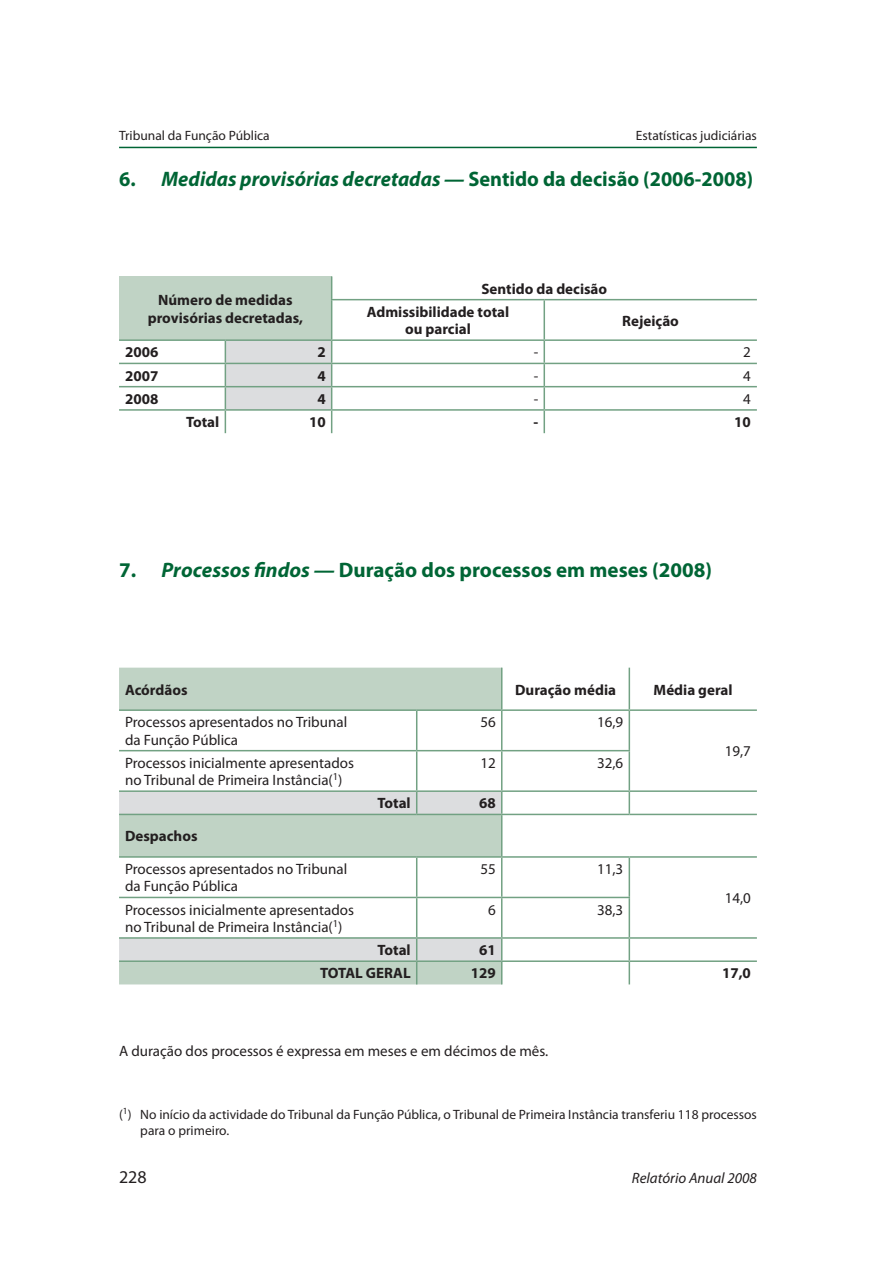
<style>
.page{position:relative;width:893px;height:1263px;background:#fff}
.page>*{position:absolute;margin:0;border:0;box-sizing:border-box;transform-origin:0 0}
.t1{font:700 21px "Myriad Pro";color:#006535}
.t2{font:18px "Myriad Pro";color:#231f20}
.t3{font:15px/17.2px "Myriad Pro";color:#231f20}
.t4{font:700 15px/17.2px "Myriad Pro";color:#231f20;text-align:center}
.t5{font:italic 15px "Myriad Pro";color:#231f20}
.t6{font:13.5px/16.5px "Myriad Pro";color:#231f20}
.s1{font-style:italic}
</style>
<div class="page">
<hr style="left:119px;top:147px;width:638px;height:1px;background:#006535">
<svg style="left:119px;top:668px;width:382px;height:316px"></svg>
<svg style="left:119px;top:792px;width:382px;height:168px"></svg>
<hr style="left:501px;top:668px;width:1px;height:41px;background:#72a183">
<hr style="left:629px;top:668px;width:1px;height:41px;background:#72a183">
<hr style="left:119px;top:709px;width:298px;height:2px;background:#72a183">
<hr style="left:417px;top:709px;width:85px;height:2px;background:#72a183">
<hr style="left:416px;top:711px;width:1px;height:39px;background:#72a183">
<hr style="left:502px;top:709px;width:127px;height:2px;background:#72a183">
<hr style="left:501px;top:711px;width:1px;height:39px;background:#72a183">
<hr style="left:629px;top:709px;width:128px;height:2px;background:#72a183">
<hr style="left:629px;top:711px;width:1px;height:39px;background:#72a183">
<hr style="left:119px;top:750px;width:298px;height:1px;background:#72a183">
<hr style="left:417px;top:750px;width:85px;height:1px;background:#72a183">
<hr style="left:416px;top:751px;width:1px;height:39px;background:#72a183">
<hr style="left:502px;top:750px;width:128px;height:1px;background:#72a183">
<hr style="left:501px;top:751px;width:1px;height:39px;background:#72a183">
<hr style="left:629px;top:751px;width:1px;height:39px;background:#72a183">
<hr style="left:119px;top:790px;width:298px;height:2px;background:#72a183">
<hr style="left:417px;top:790px;width:85px;height:2px;background:#72a183">
<svg style="left:416px;top:792px;width:1px;height:22px"></svg>
<hr style="left:502px;top:790px;width:127px;height:2px;background:#72a183">
<svg style="left:501px;top:792px;width:1px;height:22px"></svg>
<hr style="left:629px;top:790px;width:128px;height:2px;background:#72a183">
<svg style="left:629px;top:792px;width:1px;height:22px"></svg>
<hr style="left:119px;top:814px;width:298px;height:1px;background:#72a183">
<hr style="left:417px;top:814px;width:85px;height:1px;background:#72a183">
<hr style="left:502px;top:814px;width:127px;height:1px;background:#72a183">
<hr style="left:501px;top:815px;width:1px;height:41px;background:#72a183">
<hr style="left:629px;top:814px;width:128px;height:1px;background:#72a183">
<hr style="left:119px;top:856px;width:298px;height:2px;background:#72a183">
<hr style="left:417px;top:856px;width:85px;height:2px;background:#72a183">
<hr style="left:416px;top:858px;width:1px;height:39px;background:#72a183">
<hr style="left:502px;top:856px;width:127px;height:2px;background:#72a183">
<hr style="left:501px;top:858px;width:1px;height:39px;background:#72a183">
<hr style="left:629px;top:856px;width:128px;height:2px;background:#72a183">
<hr style="left:629px;top:858px;width:1px;height:39px;background:#72a183">
<hr style="left:119px;top:897px;width:298px;height:1px;background:#72a183">
<hr style="left:417px;top:897px;width:85px;height:1px;background:#72a183">
<hr style="left:416px;top:898px;width:1px;height:39px;background:#72a183">
<hr style="left:502px;top:897px;width:128px;height:1px;background:#72a183">
<hr style="left:501px;top:898px;width:1px;height:39px;background:#72a183">
<hr style="left:629px;top:898px;width:1px;height:39px;background:#72a183">
<hr style="left:119px;top:937px;width:298px;height:2px;background:#72a183">
<hr style="left:417px;top:937px;width:85px;height:2px;background:#72a183">
<hr style="left:502px;top:937px;width:127px;height:2px;background:#72a183">
<hr style="left:629px;top:937px;width:128px;height:2px;background:#72a183">
<hr style="left:119px;top:960px;width:298px;height:2px;background:#72a183">
<hr style="left:417px;top:960px;width:85px;height:2px;background:#72a183">
<svg style="left:416px;top:939px;width:1px;height:45px"></svg>
<hr style="left:502px;top:960px;width:127px;height:2px;background:#72a183">
<svg style="left:501px;top:939px;width:1px;height:45px"></svg>
<hr style="left:629px;top:960px;width:128px;height:2px;background:#72a183">
<svg style="left:629px;top:939px;width:1px;height:45px"></svg>
<div style="left:119px;top:276px;width:213px;height:64px;background:#c0d3c5"></div>
<svg style="left:331px;top:276px;width:1px;height:23px"></svg>
<hr style="left:331px;top:299px;width:213px;height:1px;background:#72a183">
<hr style="left:331px;top:300px;width:1px;height:39px;background:#72a183">
<hr style="left:544px;top:299px;width:213px;height:1px;background:#72a183">
<hr style="left:544px;top:300px;width:1px;height:39px;background:#72a183">
<hr style="left:119px;top:339px;width:106px;height:2px;background:#72a183">
<hr style="left:225px;top:339px;width:107px;height:2px;background:#72a183">
<hr style="left:332px;top:339px;width:212px;height:2px;background:#72a183">
<hr style="left:544px;top:339px;width:213px;height:2px;background:#72a183">
<svg style="left:225px;top:340px;width:107px;height:93px"></svg>
<svg style="left:544px;top:341px;width:1px;height:92px"></svg>
<hr style="left:119px;top:363px;width:106px;height:1px;background:#72a183">
<hr style="left:225px;top:363px;width:107px;height:1px;background:#72a183">
<hr style="left:332px;top:363px;width:212px;height:1px;background:#72a183">
<hr style="left:544px;top:363px;width:213px;height:1px;background:#72a183">
<hr style="left:119px;top:386px;width:106px;height:1px;background:#72a183">
<hr style="left:225px;top:386px;width:107px;height:1px;background:#72a183">
<hr style="left:332px;top:386px;width:212px;height:1px;background:#72a183">
<hr style="left:544px;top:386px;width:213px;height:1px;background:#72a183">
<hr style="left:119px;top:409px;width:106px;height:2px;background:#72a183">
<hr style="left:225px;top:409px;width:107px;height:2px;background:#72a183">
<hr style="left:332px;top:409px;width:212px;height:2px;background:#72a183">
<hr style="left:544px;top:409px;width:213px;height:2px;background:#72a183">
<p class="t6" style="left:119px;top:127px;width:152px">Tribunal da Função Pública</p>
<p class="t6" style="left:636px;top:127px;width:122px">Estatísticas judiciárias</p>
<h1 class="t1" style="left:119px;top:165px;width:635px">6. <span class="s1">Medidas provisórias decretadas —</span> Sentido da decisão (2006-2008)</h1>
<p class="t4" style="left:148px;top:291px;width:157px">Número de medidas provisórias decretadas,</p>
<p class="t4" style="left:367px;top:276px;width:242px;line-height:23.2px;text-align:left;text-indent:115px">Sentido da decisão<br>Admissibilidade total</p>
<p class="t4" style="left:405px;top:320px;width:67px">ou parcial</p>
<p class="t4" style="left:622px;top:311px;width:58px">Rejeição</p>
<p class="t4" style="left:125px;top:343px;width:35px">2006</p>
<p class="t4" style="left:317px;top:343px;width:10px">2</p>
<p class="t3" style="left:534px;top:343px;width:6px">-</p>
<p class="t3" style="left:743px;top:343px;width:9px">2</p>
<p class="t4" style="left:125px;top:366px;width:35px">2007</p>
<p class="t4" style="left:317px;top:366px;width:10px">4</p>
<p class="t3" style="left:534px;top:367px;width:6px">-</p>
<p class="t3" style="left:743px;top:367px;width:9px">4</p>
<p class="t4" style="left:125px;top:390px;width:35px">2008</p>
<p class="t4" style="left:317px;top:390px;width:10px">4</p>
<p class="t3" style="left:534px;top:390px;width:6px">-</p>
<p class="t3" style="left:743px;top:390px;width:9px">4</p>
<p class="t4" style="left:186px;top:413px;width:35px">Total</p>
<p class="t4" style="left:309px;top:413px;width:18px">10</p>
<p class="t4" style="left:533px;top:413px;width:6px">-</p>
<p class="t4" style="left:734px;top:413px;width:18px">10</p>
<h1 class="t1" style="left:119px;top:556px;width:594px">7. <span class="s1">Processos findos —</span> Duração dos processos em meses (2008)</h1>
<p class="t4" style="left:125px;top:680px;width:64px">Acórdãos</p>
<p class="t4" style="left:515px;top:680px;width:102px">Duração média</p>
<p class="t4" style="left:654px;top:680px;width:80px">Média geral</p>
<p class="t3" style="left:125px;top:713px;width:224px">Processos apresentados no Tribunal da Função Pública</p>
<p class="t3" style="left:480px;top:713px;width:17px">56</p>
<p class="t3" style="left:597px;top:713px;width:28px">16,9</p>
<p class="t3" style="left:725px;top:742px;width:28px">19,7</p>
<p class="t3" style="left:125px;top:754px;width:230px">Processos inicialmente apresentados no Tribunal de Primeira Instância(<sup>1</sup>)</p>
<p class="t3" style="left:480px;top:754px;width:17px">12</p>
<p class="t3" style="left:597px;top:754px;width:28px">32,6</p>
<p class="t4" style="left:377px;top:794px;width:35px">Total</p>
<p class="t4" style="left:479px;top:794px;width:18px">68</p>
<p class="t4" style="left:125px;top:827px;width:74px">Despachos</p>
<p class="t3" style="left:125px;top:860px;width:224px">Processos apresentados no Tribunal da Função Pública</p>
<p class="t3" style="left:480px;top:860px;width:17px">55</p>
<p class="t3" style="left:597px;top:860px;width:28px">11,3</p>
<p class="t3" style="left:725px;top:889px;width:28px">14,0</p>
<p class="t3" style="left:125px;top:901px;width:230px">Processos inicialmente apresentados no Tribunal de Primeira Instância(<sup>1</sup>)</p>
<p class="t3" style="left:488px;top:901px;width:9px">6</p>
<p class="t3" style="left:597px;top:901px;width:28px">38,3</p>
<p class="t4" style="left:377px;top:941px;width:35px">Total</p>
<p class="t4" style="left:479px;top:941px;width:18px">61</p>
<p class="t4" style="left:320px;top:964px;width:92px">TOTAL GERAL</p>
<p class="t4" style="left:471px;top:964px;width:26px">129</p>
<p class="t4" style="left:722px;top:964px;width:30px">17,0</p>
<p class="t3" style="left:119px;top:1041px;width:431px">A duração dos processos é expressa em meses e em décimos de mês.</p>
<p class="t6" style="left:140px;top:1106px;width:618px;text-indent:-21px">(<sup>1</sup>) No início da actividade do Tribunal da Função Pública, o Tribunal de Primeira Instância transferiu 118 processos para o primeiro.</p>
<p class="t2" style="left:119px;top:1166px;width:29px">228</p>
<p class="t5" style="left:632px;top:1168px;width:127px">Relatório Anual 2008</p>
</div>
